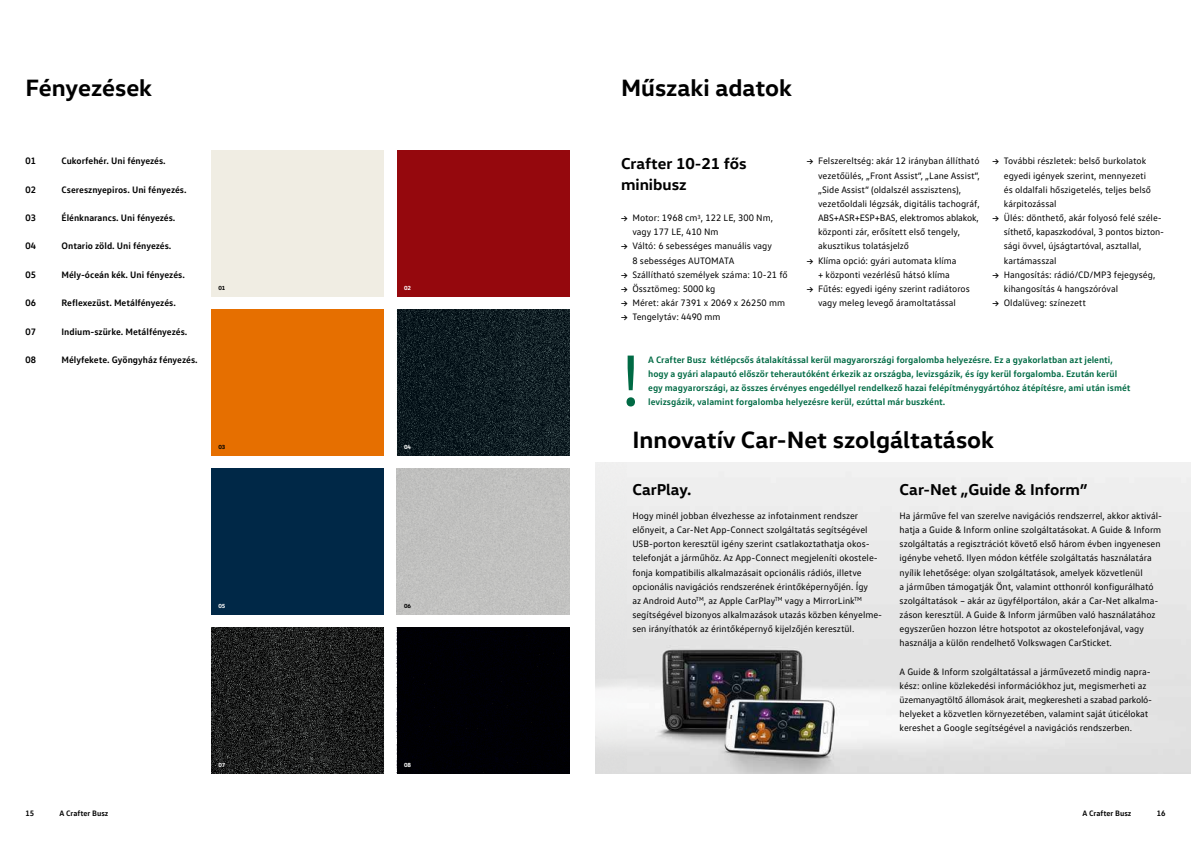
<style>
.page{position:relative;width:1191px;height:842px;background:#fff}
.page>*{position:absolute;margin:0;border:0;box-sizing:border-box;transform-origin:0 0}
.t1{font:73.3px "VW Text";color:#006a44}
.t2{font:700 24px "VW Head";color:#000}
.t3{font:700 16px/21.3px "VW Head";color:#000}
.t4{font:9.5px/14.2px "VW Text";color:#000}
.t5{font:700 9.5px/14.2px "VW Text";color:#006a44}
.t6{font:700 9.5px "VW Text";color:#000}
.t7{font:700 8px "VW Text";color:#000}
.t8{font:700 6px "VW Head";color:#fff}
.t9{font:700 6px "VW Head";color:#000}
.s1{font-weight:700;font-size:7.1px}
</style>
<div class="page">
<div style="left:397px;top:628px;width:173px;height:146px;background:#000004"></div>
<div style="left:211px;top:468px;width:173px;height:147px;background:#002847"></div>
<img style="left:211px;top:628px;width:173px;height:146px">
<div style="left:211px;top:309px;width:173px;height:147px;background:#e66f00"></div>
<div style="left:397px;top:468px;width:173px;height:147px;background:#c1c1bf"></div>
<img style="left:397px;top:309px;width:173px;height:147px">
<div style="left:397px;top:150px;width:173px;height:147px;background:#95080d"></div>
<div style="left:211px;top:150px;width:173px;height:147px;background:#f0ede3"></div>
<img style="left:595px;top:462px;width:596px;height:312px">
<h2 class="t2" style="left:26px;top:72px;width:128px">Fényezések</h2>
<p class="t6" style="left:26px;top:155px;width:12px">01</p>
<p class="t6" style="left:62px;top:155px;width:106px">Cukorfehér. Uni fényezés.</p>
<p class="t6" style="left:26px;top:183px;width:12px">02</p>
<p class="t6" style="left:62px;top:183px;width:127px">Cseresznyepiros. Uni fényezés.</p>
<p class="t6" style="left:26px;top:212px;width:12px">03</p>
<p class="t6" style="left:62px;top:212px;width:115px">Élénknarancs. Uni fényezés.</p>
<p class="t6" style="left:26px;top:240px;width:12px">04</p>
<p class="t6" style="left:62px;top:240px;width:111px">Ontario zöld. Uni fényezés.</p>
<p class="t6" style="left:26px;top:268px;width:12px">05</p>
<p class="t6" style="left:62px;top:268px;width:125px">Mély-óceán kék. Uni fényezés.</p>
<p class="t6" style="left:26px;top:297px;width:12px">06</p>
<p class="t6" style="left:62px;top:297px;width:116px">Reflexezüst. Metálfényezés.</p>
<p class="t6" style="left:26px;top:325px;width:12px">07</p>
<p class="t6" style="left:62px;top:325px;width:127px">Indium-szürke. Metálfényezés.</p>
<p class="t6" style="left:26px;top:353px;width:12px">08</p>
<p class="t6" style="left:62px;top:353px;width:138px">Mélyfekete. Gyöngyház fényezés.</p>
<p class="t9" style="left:218px;top:284px;width:9px">01</p>
<p class="t9" style="left:218px;top:443px;width:9px">03</p>
<p class="t8" style="left:218px;top:602px;width:9px">05</p>
<p class="t8" style="left:404px;top:284px;width:9px">02</p>
<p class="t8" style="left:404px;top:443px;width:9px">04</p>
<p class="t9" style="left:404px;top:602px;width:9px">06</p>
<p class="t8" style="left:218px;top:761px;width:9px">07</p>
<p class="t8" style="left:404px;top:761px;width:9px">08</p>
<h2 class="t2" style="left:621px;top:72px;width:173px">Műszaki adatok</h2>
<h3 class="t3" style="left:621px;top:152px;width:127px">Crafter 10-21 fős minibusz</h3>
<p class="t4" style="left:632px;top:210px;width:142px;text-indent:-11px"><span class="s1">→</span> Motor: 1968 cm<sup>3</sup>, 122 LE, 300 Nm, vagy 177 LE, 410 Nm</p>
<p class="t4" style="left:632px;top:239px;width:141px;text-indent:-11px"><span class="s1">→</span> Váltó: 6 sebességes manuális vagy<br>8 sebességes AUTOMATA</p>
<p class="t4" style="left:621px;top:267px;width:168px"><span class="s1">→</span> Szállítható személyek száma: 10-21 fő</p>
<p class="t4" style="left:621px;top:281px;width:96px"><span class="s1">→</span> Össztömeg: 5000 kg</p>
<p class="t4" style="left:621px;top:296px;width:166px"><span class="s1">→</span> Méret: akár 7391 x 2069 x 26250 mm</p>
<p class="t4" style="left:621px;top:310px;width:101px"><span class="s1">→</span> Tengelytáv: 4490 mm</p>
<p class="t4" style="left:818px;top:154px;width:163px;text-indent:-11px"><span class="s1">→</span> Felszereltség: akár 12 irányban állítható vezetőülés, „Front Assist”, „Lane Assist”, „Side Assist” (oldalszél asszisztens), vezetőoldali légzsák, digitális tachográf, ABS+ASR+ESP+BAS, elektromos ablakok, központi zár, erősített első tengely, akusztikus tolatásjelző</p>
<p class="t4" style="left:806px;top:253px;width:151px;text-align:center"><span class="s1">→</span> Klíma opció: gyári automata klíma + központi vezérlésű hátsó klíma</p>
<p class="t4" style="left:806px;top:281px;width:165px;text-align:center"><span class="s1">→</span> Fűtés: egyedi igény szerint radiátoros vagy meleg levegő áramoltatással</p>
<p class="t4" style="left:1003px;top:154px;width:149px;text-indent:-11px"><span class="s1">→</span> További részletek: belső burkolatok egyedi igények szerint, mennyezeti és oldalfali hőszigetelés, teljes belső kárpitozással</p>
<p class="t4" style="left:1003px;top:210px;width:160px;text-indent:-11px"><span class="s1">→</span> Ülés: dönthető, akár folyosó felé széle&shy;síthető, kapaszkodóval, 3 pontos bizton&shy;sági övvel, újságtartóval, asztallal, kartámasszal</p>
<p class="t4" style="left:1003px;top:267px;width:153px;text-indent:-11px"><span class="s1">→</span> Hangosítás: rádió/CD/MP3 fejegység, kihangosítás 4 hangszóróval</p>
<p class="t4" style="left:992px;top:296px;width:95px"><span class="s1">→</span> Oldalüveg: színezett</p>
<h1 class="t1" style="left:621px;top:335px;width:21px">!</h1>
<p class="t5" style="left:648px;top:352px;width:484px">A Crafter Busz kétlépcsős átalakítással kerül magyarországi forgalomba helyezésre. Ez a gyakorlatban azt jelenti, hogy a gyári alapautó először teherautóként érkezik az országba, levizsgázik, és így kerül forgalomba. Ezután kerül egy magyarországi, az összes érvényes engedéllyel rendelkező hazai felépítménygyártóhoz átépítésre, ami után ismét levizsgázik, valamint forgalomba helyezésre kerül, ezúttal már buszként.</p>
<h2 class="t2" style="left:632px;top:424px;width:363px">Innovatív Car-Net szolgáltatások</h2>
<h3 class="t3" style="left:632px;top:478px;width:61px">CarPlay.</h3>
<p class="t4" style="left:632px;top:508px;width:250px">Hogy minél jobban élvezhesse az infotainment rendszer előnyeit, a Car-Net App-Connect szolgáltatás segítségével USB-porton keresztül igény szerint csatlakoztathatja okos&shy;telefonját a járműhöz. Az App-Connect megjeleníti okostele&shy;fonja kompatibilis alkalmazásait opcionális rádiós, illetve opcionális navigációs rendszerének érintőképernyőjén. Így<br>az Android Auto<sup>TM</sup>, az Apple CarPlay<sup>TM</sup> vagy a MirrorLink<sup>TM </sup>segítségével bizonyos alkalmazások utazás közben kényelme&shy;sen irányíthatók az érintőképernyő kijelzőjén keresztül.</p>
<h3 class="t3" style="left:899px;top:478px;width:190px">Car-Net „Guide &amp; Inform”</h3>
<p class="t4" style="left:899px;top:508px;width:263px">Ha járműve fel van szerelve navigációs rendszerrel, akkor aktivál&shy;hatja a Guide &amp; Inform online szolgáltatásokat. A Guide &amp; Inform szolgáltatás a regisztrációt követő első három évben ingyenesen igénybe vehető. Ilyen módon kétféle szolgáltatás használatára nyílik lehetősége: olyan szolgáltatások, amelyek közvetlenül<br>a járműben támogatják Önt, valamint otthonról konfigurálható szolgáltatások – akár az ügyfélportálon, akár a Car-Net alkalma&shy;záson keresztül. A Guide &amp; Inform járműben való használatához egyszerűen hozzon létre hotspotot az okostelefonjával, vagy használja a külön rendelhető Volkswagen CarSticket.</p>
<p class="t4" style="left:899px;top:664px;width:253px">A Guide &amp; Inform szolgáltatással a járművezető mindig napra&shy;kész: online közlekedési információkhoz jut, megismerheti az üzemanyagtöltő állomások árait, megkeresheti a szabad parkoló&shy;helyeket a közvetlen környezetében, valamint saját úticélokat kereshet a Google segítségével a navigációs rendszerben.</p>
<p class="t7" style="left:26px;top:808px;width:10px">15</p>
<p class="t7" style="left:60px;top:808px;width:50px">A Crafter Busz</p>
<p class="t7" style="left:1082px;top:808px;width:50px">A Crafter Busz</p>
<p class="t7" style="left:1156px;top:808px;width:10px">16</p>
</div>
